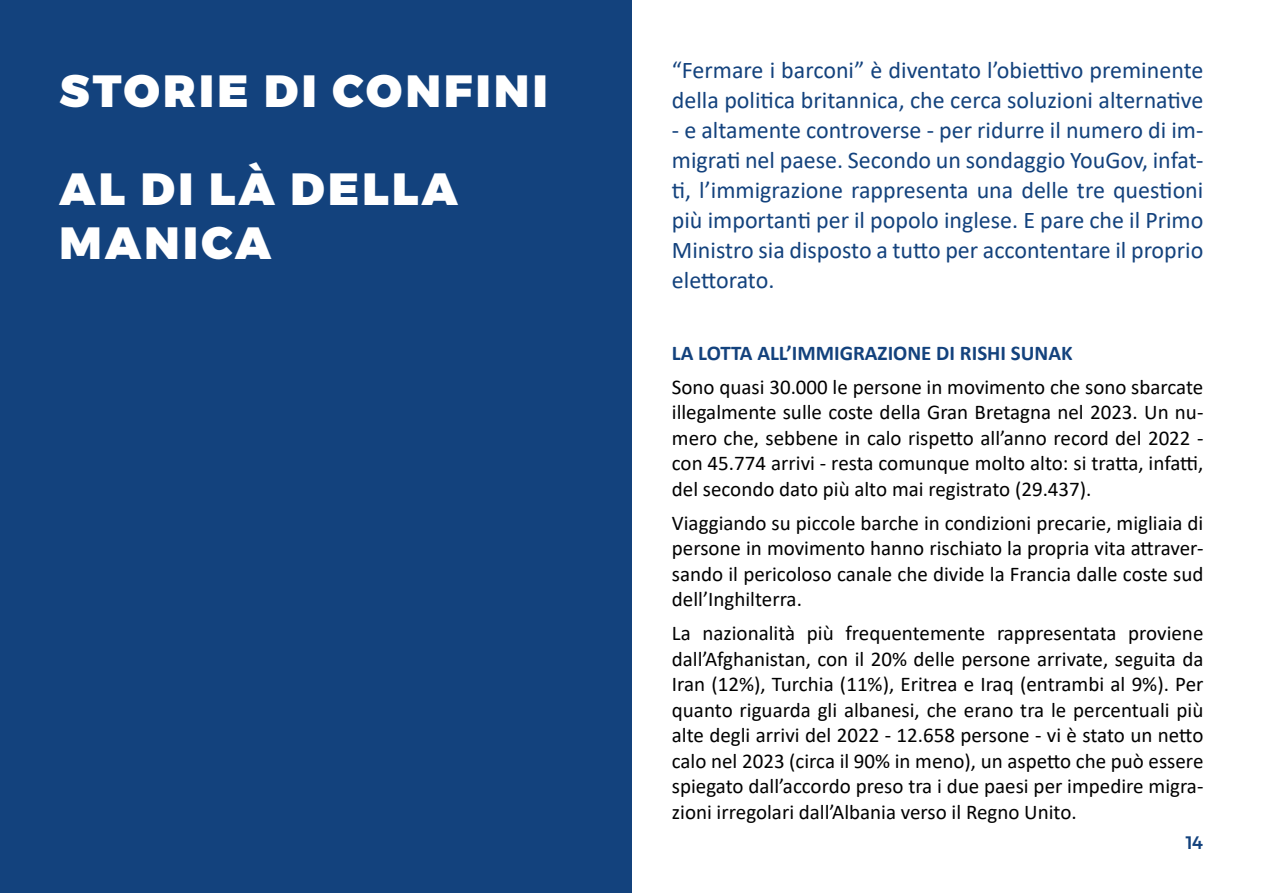
<style>
.page{position:relative;width:1263px;height:893px;background:#fff}
.page>*{position:absolute;margin:0;border:0;box-sizing:border-box;transform-origin:0 0}
.t1{font:900 45px/98.1px "Montserrat";letter-spacing:.075em;color:#fff}
.t2{font:24px/30px "Calibri";color:#13427d}
.t3{font:21px/25.5px "Calibri";color:#000;text-align:justify}
.t4{font:700 21px "Calibri";color:#13427d}
.t5{font:500 18px "Montserrat";color:#13427d}
</style>
<div class="page">
<div style="left:0;top:0;width:631px;height:893px;background:#13427d"></div>
<h1 class="t1" style="left:60px;top:42px;width:490px">STORIE DI CONFINI<br>AL DI LÀ DELLA</h1>
<h1 class="t1" style="left:60px;top:194px;width:213px">MANICA</h1>
<p class="t2" style="left:672px;top:54px;width:533px">“Fermare i barconi” è diventato l’obiettivo preminente della politica britannica, che cerca soluzioni alternative</p>
<p class="t2" style="left:672px;top:114px;width:533px;text-align:justify">- e altamente controverse - per ridurre il numero di im&shy;migrati nel paese. Secondo un sondaggio YouGov, infat&shy;ti, l’immigrazione rappresenta una delle tre questioni più importanti per il popolo inglese. E pare che il Primo Ministro sia disposto a tutto per accontentare il proprio elettorato.</p>
<p class="t4" style="left:672px;top:338px;width:402px">LA LOTTA ALL’IMMIGRAZIONE DI RISHI SUNAK</p>
<p class="t3" style="left:672px;top:374px;width:533px">Sono quasi 30.000 le persone in movimento che sono sbarcate illegalmente sulle coste della Gran Bretagna nel 2023. Un nu&shy;mero che, sebbene in calo rispetto all’anno record del 2022 - con 45.774 arrivi - resta comunque molto alto: si tratta, infatti, del secondo dato più alto mai registrato (29.437).</p>
<p class="t3" style="left:672px;top:510px;width:533px">Viaggiando su piccole barche in condizioni precarie, migliaia di persone in movimento hanno rischiato la propria vita attraver&shy;sando il pericoloso canale che divide la Francia dalle coste sud dell’Inghilterra.</p>
<p class="t3" style="left:672px;top:620px;width:533px">La nazionalità più frequentemente rappresentata proviene dall’Afghanistan, con il 20% delle persone arrivate, seguita da Iran (12%), Turchia (11%), Eritrea e Iraq (entrambi al 9%). Per quanto riguarda gli albanesi, che erano tra le percentuali più alte degli arrivi del 2022 - 12.658 persone - vi è stato un netto calo nel 2023 (circa il 90% in meno), un aspetto che può essere spiegato dall’accordo preso tra i due paesi per impedire migra&shy;zioni irregolari dall’Albania verso il Regno Unito.</p>
<p class="t5" style="left:1186px;top:828px;width:19px">14</p>
</div>
